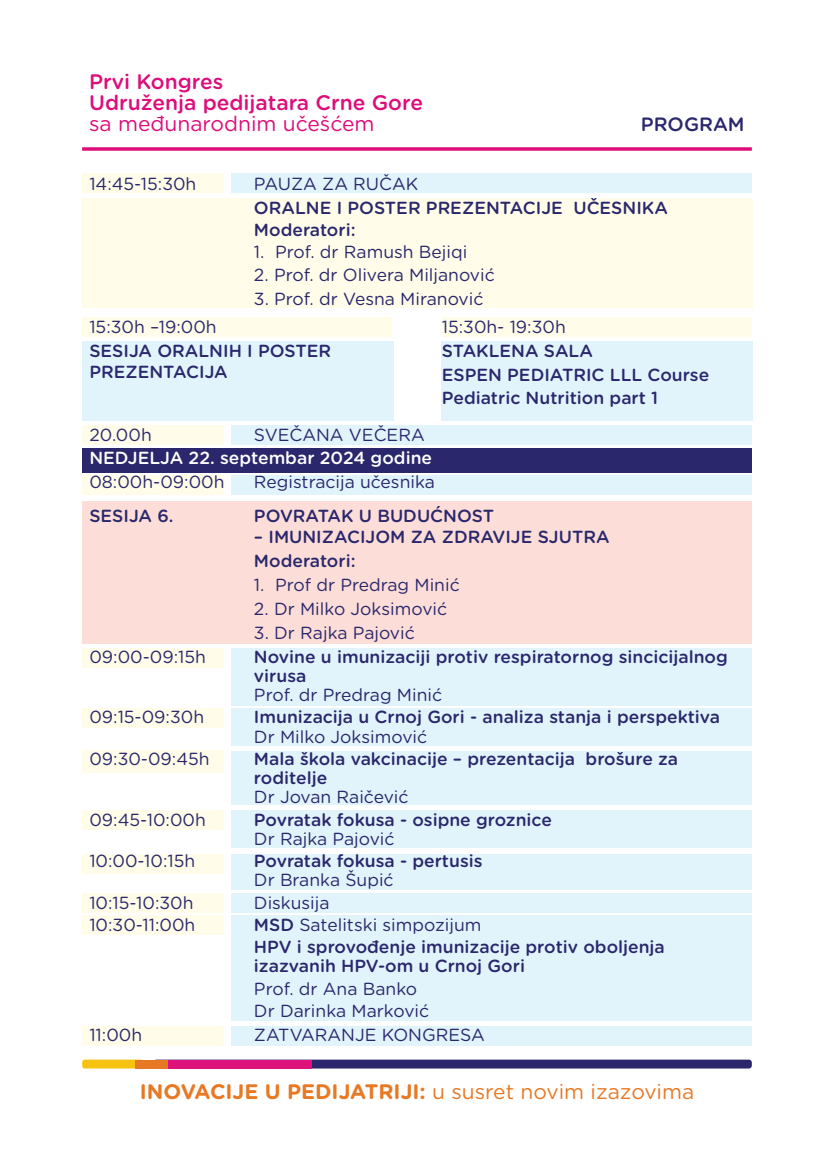
<style>
.page{position:relative;width:834px;height:1171px;background:#fff}
.page>*{position:absolute;margin:0;border:0;box-sizing:border-box;transform-origin:0 0}
.t1{font:700 21px "Gotham Rounded";color:#e87924}
.t2{font:500 21px/21px "Gotham Rounded";color:#dd0d7a}
.t3{font:21px "Gotham Rounded";color:#dd0d7a}
.t4{font:500 19.25px "Gotham Rounded";color:#2a276c}
.t5{font:500 17.5px/24px "Gotham Rounded";color:#2a276c}
.t6{font:17.5px/22.2px "Gotham Rounded";color:#2a276c}
.t7{font:500 17.5px "Gotham Rounded";color:#fff}
.s1{font-weight:400}
</style>
<div class="page">
<div style="left:82px;top:448px;width:670px;height:24px;background:#2a276c"></div>
<div style="left:82px;top:751px;width:142px;height:22px;background:#fffde9"></div>
<div style="left:231px;top:751px;width:521px;height:53px;background:#e1f4fc"></div>
<div style="left:82px;top:648px;width:142px;height:19px;background:#fffde9"></div>
<div style="left:231px;top:648px;width:521px;height:58px;background:#e1f4fc"></div>
<div style="left:82px;top:708px;width:142px;height:20px;background:#fffde9"></div>
<div style="left:231px;top:708px;width:521px;height:38px;background:#e1f4fc"></div>
<div style="left:82px;top:916px;width:142px;height:19px;background:#fffde9"></div>
<div style="left:231px;top:916px;width:521px;height:105px;background:#e1f4fc"></div>
<div style="left:82px;top:810px;width:142px;height:20px;background:#fffde9"></div>
<div style="left:231px;top:810px;width:521px;height:38px;background:#e1f4fc"></div>
<div style="left:82px;top:854px;width:142px;height:20px;background:#fffde9"></div>
<div style="left:231px;top:854px;width:521px;height:35px;background:#e1f4fc"></div>
<div style="left:82px;top:893px;width:142px;height:19px;background:#fffde9"></div>
<div style="left:231px;top:893px;width:521px;height:19px;background:#e1f4fc"></div>
<div style="left:82px;top:1026px;width:142px;height:19px;background:#fffde9"></div>
<div style="left:231px;top:1026px;width:521px;height:19px;background:#e1f4fc"></div>
<div style="left:82px;top:501px;width:669px;height:142px;background:#fcddd7"></div>
<div style="left:82px;top:317px;width:309px;height:20px;background:#fffde9"></div>
<div style="left:82px;top:198px;width:671px;height:109px;background:#fffde9"></div>
<div style="left:442px;top:317px;width:310px;height:20px;background:#fffde9"></div>
<div style="left:82px;top:341px;width:311px;height:79px;background:#e1f4fc"></div>
<div style="left:441px;top:341px;width:312px;height:79px;background:#e1f4fc"></div>
<div style="left:82px;top:425px;width:142px;height:19px;background:#fffde9"></div>
<div style="left:231px;top:425px;width:521px;height:19px;background:#e1f4fc"></div>
<div style="left:82px;top:475px;width:142px;height:19px;background:#fffde9"></div>
<div style="left:231px;top:475px;width:521px;height:19px;background:#e1f4fc"></div>
<div style="left:82px;top:173px;width:142px;height:20px;background:#fffde9"></div>
<div style="left:231px;top:173px;width:521px;height:20px;background:#e1f4fc"></div>
<div style="left:153px;top:1059px;width:598px;height:9px;background:#2c266c;border-radius:3px"></div>
<div style="left:167px;top:1059px;width:145px;height:9px;background:#dd127b"></div>
<svg style="left:82px;top:1059px;width:53px;height:9px"></svg>
<div style="left:135px;top:1059px;width:32px;height:9px;background:#e87924"></div>
<svg style="left:82px;top:147px;width:669px;height:4px;background:#e12a8a"></svg>
<p class="t2" style="left:89px;top:70px;width:335px">Prvi Kongres<br>Udruženja pedijatara Crne Gore</p>
<p class="t3" style="left:89px;top:109px;width:287px">sa međunarodnim učešćem</p>
<p class="t4" style="left:640px;top:110px;width:105px">PROGRAM</p>
<p class="t6" style="left:89px;top:172px;width:108px">14:45-15:30h</p>
<p class="t6" style="left:254px;top:172px;width:166px">PAUZA ZA RUČAK</p>
<p class="t5" style="left:254px;top:196px;width:415px;line-height:22.2px">ORALNE I POSTER PREZENTACIJE UČESNIKA<br>Moderatori:</p>
<p class="t6" style="left:254px;top:240px;width:215px">1. Prof. dr Ramush Bejiqi</p>
<p class="t6" style="left:254px;top:262px;width:242px">2. Prof. dr Olivera Miljanović</p>
<p class="t6" style="left:254px;top:286px;width:231px">3. Prof. dr Vesna Miranović</p>
<p class="t6" style="left:89px;top:314px;width:129px">15:30h –19:00h</p>
<p class="t5" style="left:89px;top:339px;width:243px;line-height:21px">SESIJA ORALNIH I POSTER<br>PREZENTACIJA</p>
<p class="t6" style="left:441px;top:314px;width:125px">15:30h- 19:30h</p>
<p class="t5" style="left:441px;top:338px;width:269px">STAKLENA SALA<br>ESPEN PEDIATRIC LLL Course<br>Pediatric Nutrition part 1</p>
<p class="t6" style="left:89px;top:422px;width:64px">20.00h</p>
<p class="t6" style="left:254px;top:422px;width:172px">SVEČANA VEČERA</p>
<p class="t7" style="left:89px;top:446px;width:344px">NEDJELJA 22. septembar 2024 godine</p>
<p class="t6" style="left:89px;top:470px;width:137px">08:00h-09:00h</p>
<p class="t6" style="left:254px;top:470px;width:182px">Registracija učesnika</p>
<p class="t5" style="left:89px;top:503px;width:86px">SESIJA 6.</p>
<p class="t5" style="left:254px;top:503px;width:241px">POVRATAK U BUDUĆNOST</p>
<p class="t5" style="left:254px;top:524px;width:357px">– IMUNIZACIJOM ZA ZDRAVIJE SJUTRA<br>Moderatori:</p>
<p class="t6" style="left:254px;top:572px;width:207px">1. Prof dr Predrag Minić</p>
<p class="t6" style="left:254px;top:596px;width:195px">2. Dr Milko Joksimović</p>
<p class="t6" style="left:254px;top:620px;width:162px">3. Dr Rajka Pajović</p>
<p class="t6" style="left:89px;top:644px;width:118px">09:00-09:15h</p>
<p class="t5" style="left:254px;top:646px;width:475px;line-height:19.2px">Novine u imunizaciji protiv respiratornog sincicijalnog virusa</p>
<p class="t6" style="left:254px;top:683px;width:190px">Prof. dr Predrag Minić</p>
<p class="t6" style="left:89px;top:705px;width:116px">09:15-09:30h</p>
<p class="t5" style="left:254px;top:704px;width:467px">Imunizacija u Crnoj Gori - analiza stanja i perspektiva</p>
<p class="t6" style="left:254px;top:724px;width:175px">Dr Milko Joksimović</p>
<p class="t6" style="left:89px;top:747px;width:122px">09:30-09:45h</p>
<p class="t5" style="left:254px;top:748px;width:425px;line-height:19.2px">Mala škola vakcinacije – prezentacija brošure za roditelje</p>
<p class="t6" style="left:254px;top:785px;width:156px">Dr Jovan Raičević</p>
<p class="t6" style="left:89px;top:807px;width:118px">09:45-10:00h</p>
<p class="t5" style="left:254px;top:806px;width:299px">Povratak fokusa - osipne groznice</p>
<p class="t6" style="left:254px;top:827px;width:142px">Dr Rajka Pajović</p>
<p class="t6" style="left:89px;top:849px;width:107px">10:00-10:15h</p>
<p class="t5" style="left:254px;top:848px;width:230px">Povratak fokusa - pertusis</p>
<p class="t6" style="left:254px;top:868px;width:141px">Dr Branka Šupić</p>
<p class="t6" style="left:89px;top:890px;width:106px">10:15-10:30h</p>
<p class="t6" style="left:254px;top:890px;width:77px">Diskusija</p>
<p class="t6" style="left:89px;top:912px;width:107px">10:30-11:00h</p>
<p class="t5" style="left:254px;top:913px;width:412px;line-height:22.2px">MSD <span class="s1">Satelitski simpozijum<br></span>HPV i sprovođenje imunizacije protiv oboljenja</p>
<p class="t5" style="left:254px;top:953px;width:272px">izazvanih HPV-om u Crnoj Gori</p>
<p class="t6" style="left:254px;top:976px;width:177px">Prof. dr Ana Banko<br>Dr Darinka Marković</p>
<p class="t6" style="left:89px;top:1022px;width:54px">11:00h</p>
<p class="t6" style="left:254px;top:1022px;width:232px">ZATVARANJE KONGRESA</p>
<p class="t1" style="left:140px;top:1076px;width:556px">INOVACIJE U PEDIJATRIJI: <span class="s1">u susret novim izazovima</span></p>
</div>
